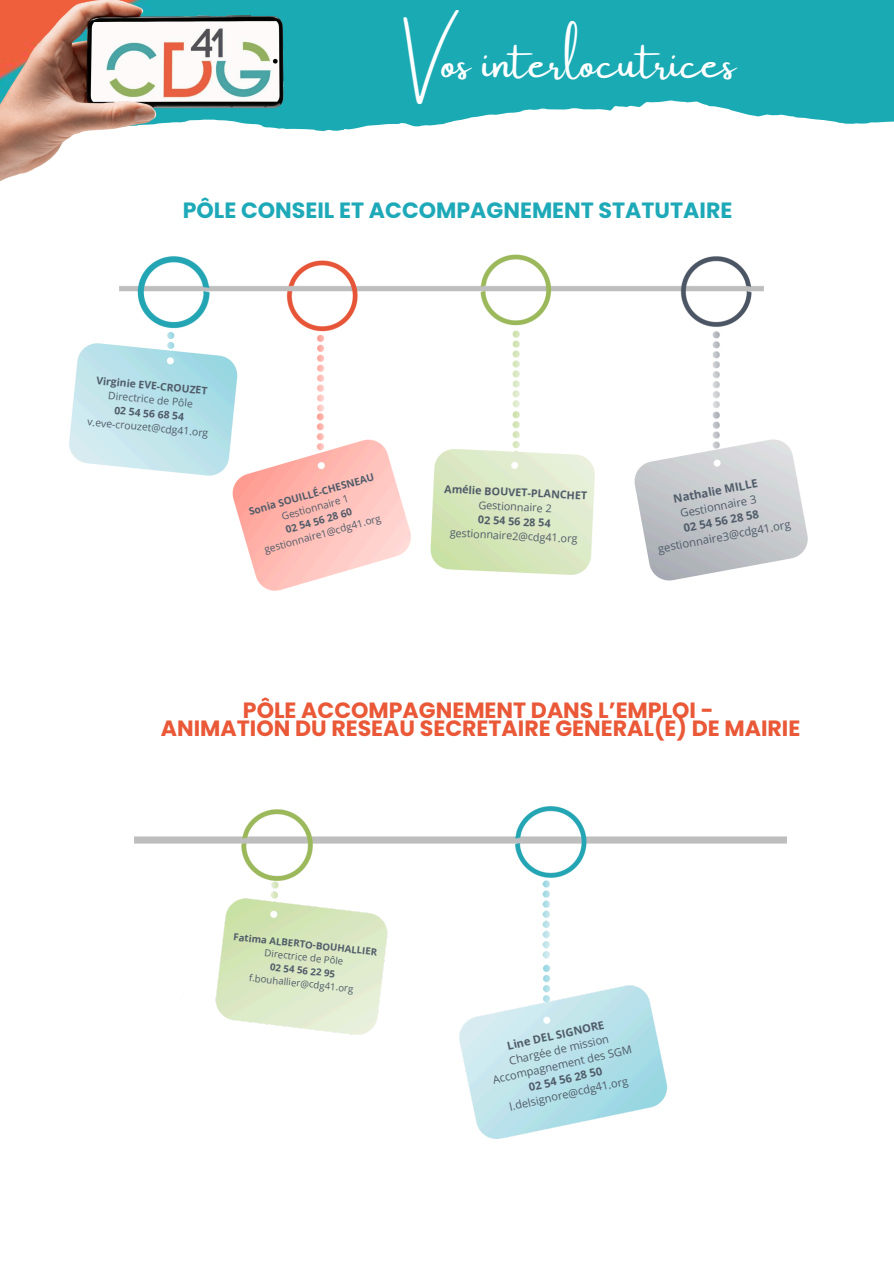
<style>
.page{position:relative;width:894px;height:1264px;background:#fff}
.page>*{position:absolute;margin:0;border:0;box-sizing:border-box;transform-origin:0 0}
.t1{font:46.05px "Amsterdam One";color:#fff}
.t2{font:700 22.05px/18px "Poppins";color:#ea5837;text-align:center}
.t3{font:700 22.05px "Poppins";color:#1ea9b8}
.t4{font:11.4px/15.3px "Open Sans";color:#505c69;text-align:center}
.t5{font:11.1px/15px "Open Sans";color:#505c69;text-align:center}
.t6{font:10.8px/14.5px "Open Sans";color:#505c69;text-align:center}
.t7{font:10.35px/14px "Open Sans";color:#505c69;text-align:center}
.t8{font:10.2px "Open Sans";color:#505c69}
.t9{font:700 10.2px "Open Sans";color:#505c69}
.t10{font:9.6px "Open Sans";color:#505c69}
.t11{font:700 9.6px "Open Sans";color:#505c69}
.s1{font-weight:700}
</style>
<div class="page">
<div style="left:284px;top:0;width:609px;height:103px;background:#19aab4"></div>
<img style="left:0;top:0;width:284px;height:181px">
<img style="left:134px;top:806px;width:652px;height:332px">
<img style="left:69px;top:254px;width:739px;height:337px">
<h2 class="t1" style="left:402px;top:37px;width:334px">Vos interlocutrices</h2>
<h2 class="t3" style="left:183px;top:195px;width:551px">PÔLE CONSEIL ET ACCOMPAGNEMENT STATUTAIRE</h2>
<p class="t7" style="left:93px;top:372px;width:123px;rotate:6deg"><span class="s1">Virginie EVE-CROUZET<br></span>Directrice de Pôle<br><span class="s1">02 54 56 68 54 </span>v.eve-crouzet@cdg41.org</p>
<h3 class="t9" style="left:247px;top:505px;width:131px;rotate:-16deg">Sonia SOUILLÉ-CHESNEAU</h3>
<p class="t8" style="left:280px;top:510px;width:71px;rotate:-16deg">Gestionnaire 1</p>
<p class="t9" style="left:284px;top:523px;width:70px;rotate:-16deg">02 54 56 28 60</p>
<p class="t8" style="left:262px;top:543px;width:122px;rotate:-16deg">gestionnaire1@cdg41.org</p>
<p class="t6" style="left:444px;top:481px;width:144px;rotate:3deg"><span class="s1">Amélie BOUVET-PLANCHET<br></span>Gestionnaire 2<br><span class="s1">02 54 56 28 54 </span>gestionnaire2@cdg41.org</p>
<h3 class="t4" style="left:647px;top:496px;width:136px;rotate:-11deg"><span class="s1">Nathalie MILLE<br></span>Gestionnaire 3<br><span class="s1">02 54 56 28 58 </span>gestionnaire3@cdg41.org</h3>
<h3 class="t2" style="left:161px;top:701px;width:641px">PÔLE ACCOMPAGNEMENT DANS L’EMPLOI -<br>ANIMATION DU RESEAU SECRETAIRE GENERAL(E) DE MAIRIE</h3>
<p class="t11" style="left:234px;top:929px;width:146px;rotate:6deg">Fatima ALBERTO-BOUHALLIER</p>
<p class="t10" style="left:265px;top:946px;width:81px;rotate:6deg">Directrice de Pôle</p>
<p class="t11" style="left:271px;top:960px;width:67px;rotate:6deg">02 54 56 22 95</p>
<p class="t10" style="left:250px;top:970px;width:106px;rotate:6deg">f.bouhallier@cdg41.org</p>
<p class="t5" style="left:484px;top:1043px;width:144px;rotate:-13deg"><span class="s1">Line DEL SIGNORE<br></span>Chargée de mission<br>Accompagnement des SGM<br><span class="s1">02 54 56 28 50 </span>l.delsignore@cdg41.org</p>
</div>
